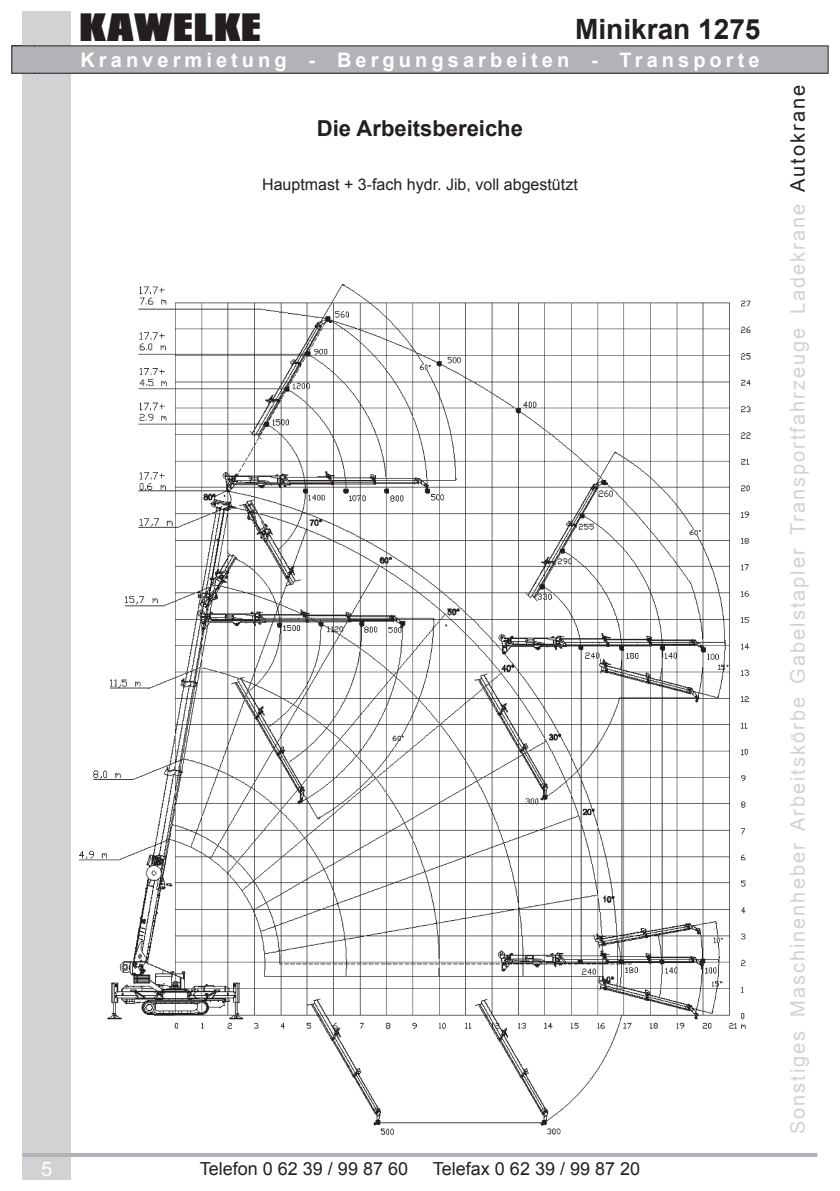
<style>
.page{position:relative;width:840px;height:1191px;background:#fff}
.page>*{position:absolute;margin:0;border:0;box-sizing:border-box;transform-origin:0 0}
.t1{font:900 34px "Compacta BT";letter-spacing:.025em;color:#231f20}
.t2{font:700 28px "Arial";color:#231f20}
.t3{font:700 22px "Arial";color:#231f20}
.t4{font:20px "Arial";letter-spacing:.1em;color:#d1d2d4}
.t5{font:700 20px "Arial";letter-spacing:.205em;color:#fff}
.t6{font:20px "Arial";color:#fff}
.t7{font:18px "Arial";color:#231f20}
.t8{font:16px "Arial";color:#231f20}
.s1{color:#231f20}
</style>
<div class="page">
<div style="left:23px;top:11px;width:48px;height:1168px;background:#d1d2d4"></div>
<div style="left:12px;top:46px;width:815px;height:27px;background:#b2b3b7"></div>
<div style="left:11px;top:45px;width:817px;height:29px;border:1px solid #231f20"></div>
<hr style="left:23px;top:1153px;width:793px;height:4px;background:#b2b3b7">
<svg style="left:11px;top:45px;width:23px;height:29px"></svg>
<img style="left:79px;top:284px;width:672px;height:850px">
<h1 class="t1" style="left:79px;top:7px;width:183px">KAWELKE</h1>
<h2 class="t2" style="left:574px;top:10px;width:187px">Minikran 1275</h2>
<p class="t5" style="left:80px;top:46px;width:680px">Kranvermietung - Bergungsarbeiten - Transporte</p>
<p class="t3" style="left:317px;top:113px;width:207px">Die Arbeitsbereiche</p>
<p class="t8" style="left:262px;top:174px;width:317px">Hauptmast + 3-fach hydr. Jib, voll abgestützt</p>
<p class="t6" style="left:41px;top:1155px;width:13px">5</p>
<p class="t7" style="left:200px;top:1156px;width:210px">Telefon 0 62 39 / 99 87 60</p>
<p class="t7" style="left:432px;top:1156px;width:209px">Telefax 0 62 39 / 99 87 20</p>
<p class="t4" style="left:784px;top:1134px;width:1050px;rotate:-90deg">Sonstiges Maschinenheber Arbeitskörbe Gabelstapler Transportfahrzeuge Ladekrane <span class="s1">Autokrane</span></p>
</div>
